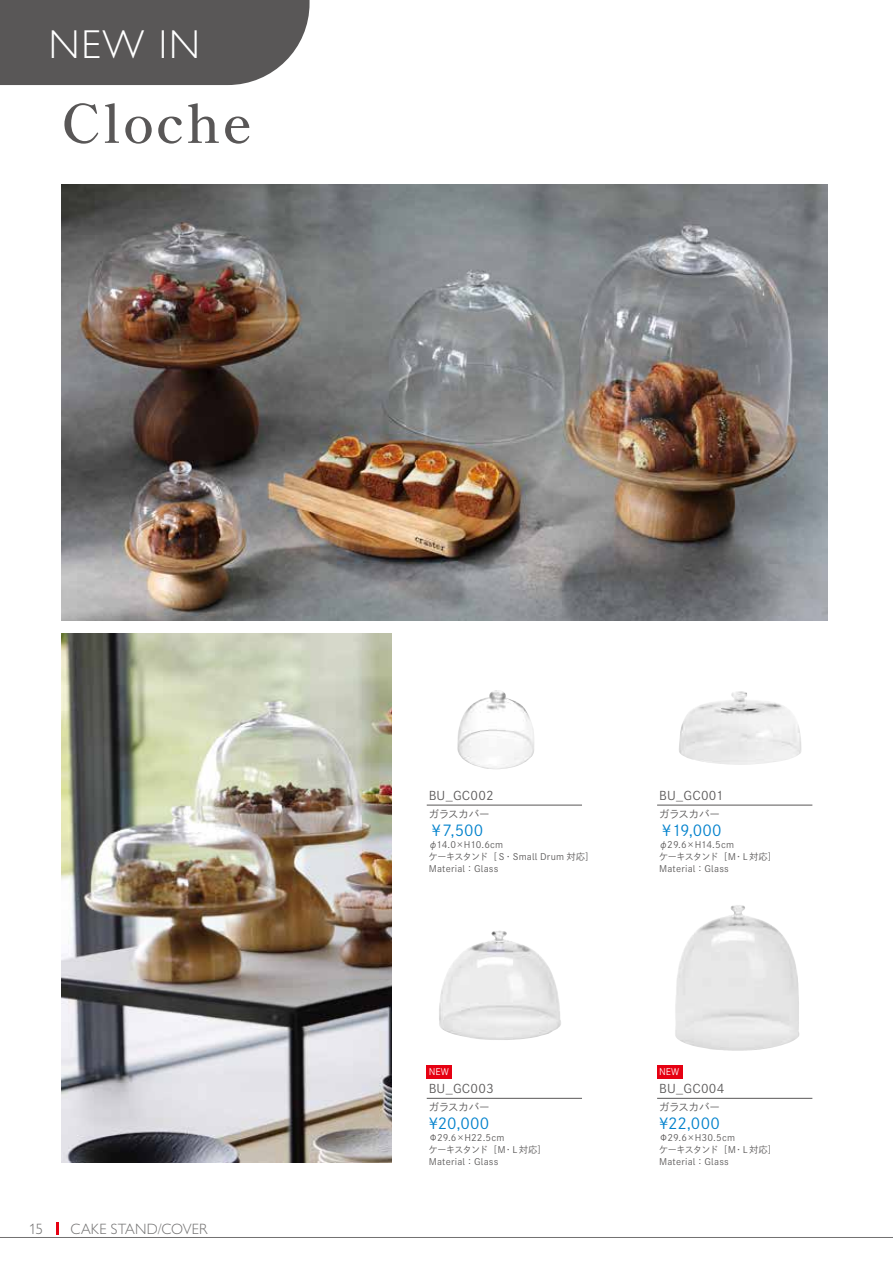
<style>
.page{position:relative;width:893px;height:1263px;background:#fff}
.page>*{position:absolute;margin:0;border:0;box-sizing:border-box;transform-origin:0 0}
.t1{font:600 53.55px "Shippori Mincho";letter-spacing:.04em;color:#595757}
.t2{font:300 40.5px "Gill Sans Nova";color:#fff}
.t3{font:15px "DNP Shuei Go Kin Std L";letter-spacing:.02em;color:#0081cc}
.t4{font:300 15px "Gill Sans Nova";letter-spacing:.015em;color:#727171}
.t5{font:12px "DNP Shuei Go Kin Std L";letter-spacing:.02em;color:#595757}
.t6{font:10.5px "DNP Shuei Go Kin Std L";letter-spacing:-.02em;color:#595757}
.t7{font:9px/12px "DNP Shuei Go Kin Std L";letter-spacing:.02em;color:#595757}
.t8{font:9px "DNP Shuei Go Kin Std L";color:#fff}
</style>
<div class="page">
<img style="left:62px;top:634px;width:329px;height:529px">
<img style="left:679px;top:691px;width:122px;height:74px">
<img style="left:457px;top:690px;width:77px;height:79px">
<img style="left:684px;top:905px;width:50px;height:44px">
<img style="left:473px;top:930px;width:27px;height:16px">
<img style="left:62px;top:184px;width:765px;height:437px">
<hr style="left:427px;top:1098px;width:155px;height:1px;background:#595757">
<div style="left:427px;top:1065px;width:25px;height:13px;background:#e60012"></div>
<hr style="left:657px;top:1098px;width:155px;height:1px;background:#595757">
<hr style="left:427px;top:805px;width:155px;height:1px;background:#595757">
<hr style="left:657px;top:805px;width:155px;height:1px;background:#595757">
<div style="left:657px;top:1065px;width:25px;height:13px;background:#e60012"></div>
<div style="left:0;top:0;width:310px;height:85px;background:#595757"></div>
<hr style="left:0;top:1237px;width:893px;height:1px;background:#727171">
<svg style="left:56px;top:1222px;width:2px;height:13px"></svg>
<h2 class="t2" style="left:49px;top:20px;width:152px">NEW IN</h2>
<h1 class="t1" style="left:62px;top:90px;width:192px">Cloche</h1>
<h3 class="t4" style="left:29px;top:1219px;width:16px">15</h3>
<h3 class="t4" style="left:71px;top:1219px;width:139px">CAKE STAND/COVER</h3>
<h3 class="t5" style="left:429px;top:787px;width:66px">BU_GC002</h3>
<p class="t6" style="left:429px;top:807px;width:62px">ガラスカバー</p>
<h3 class="t3" style="left:429px;top:820px;width:56px">￥7,500</h3>
<p class="t7" style="left:429px;top:838px;width:167px">φ14.0×H10.6cm<br>ケーキスタンド［Ｓ・Small Drum 対応］<br>Material：Glass</p>
<h3 class="t5" style="left:659px;top:787px;width:66px">BU_GC001</h3>
<p class="t6" style="left:659px;top:807px;width:62px">ガラスカバー</p>
<h3 class="t3" style="left:659px;top:820px;width:64px">￥19,000</h3>
<p class="t7" style="left:659px;top:838px;width:119px">φ29.6×H14.5cm<br>ケーキスタンド［Ｍ・Ｌ対応］<br>Material：Glass</p>
<p class="t8" style="left:429px;top:1066px;width:22px">NEW</p>
<h3 class="t5" style="left:429px;top:1080px;width:66px">BU_GC003</h3>
<p class="t6" style="left:429px;top:1100px;width:62px">ガラスカバー</p>
<h3 class="t3" style="left:429px;top:1113px;width:62px">¥20,000</h3>
<p class="t7" style="left:429px;top:1131px;width:119px">Φ29.6×H22.5cm<br>ケーキスタンド［Ｍ・Ｌ対応］<br>Material：Glass</p>
<p class="t8" style="left:659px;top:1066px;width:22px">NEW</p>
<h3 class="t5" style="left:659px;top:1080px;width:67px">BU_GC004</h3>
<p class="t6" style="left:659px;top:1100px;width:62px">ガラスカバー</p>
<h3 class="t3" style="left:659px;top:1113px;width:62px">¥22,000</h3>
<p class="t7" style="left:659px;top:1131px;width:119px">Φ29.6×H30.5cm<br>ケーキスタンド［Ｍ・Ｌ対応］<br>Material：Glass</p>
</div>
